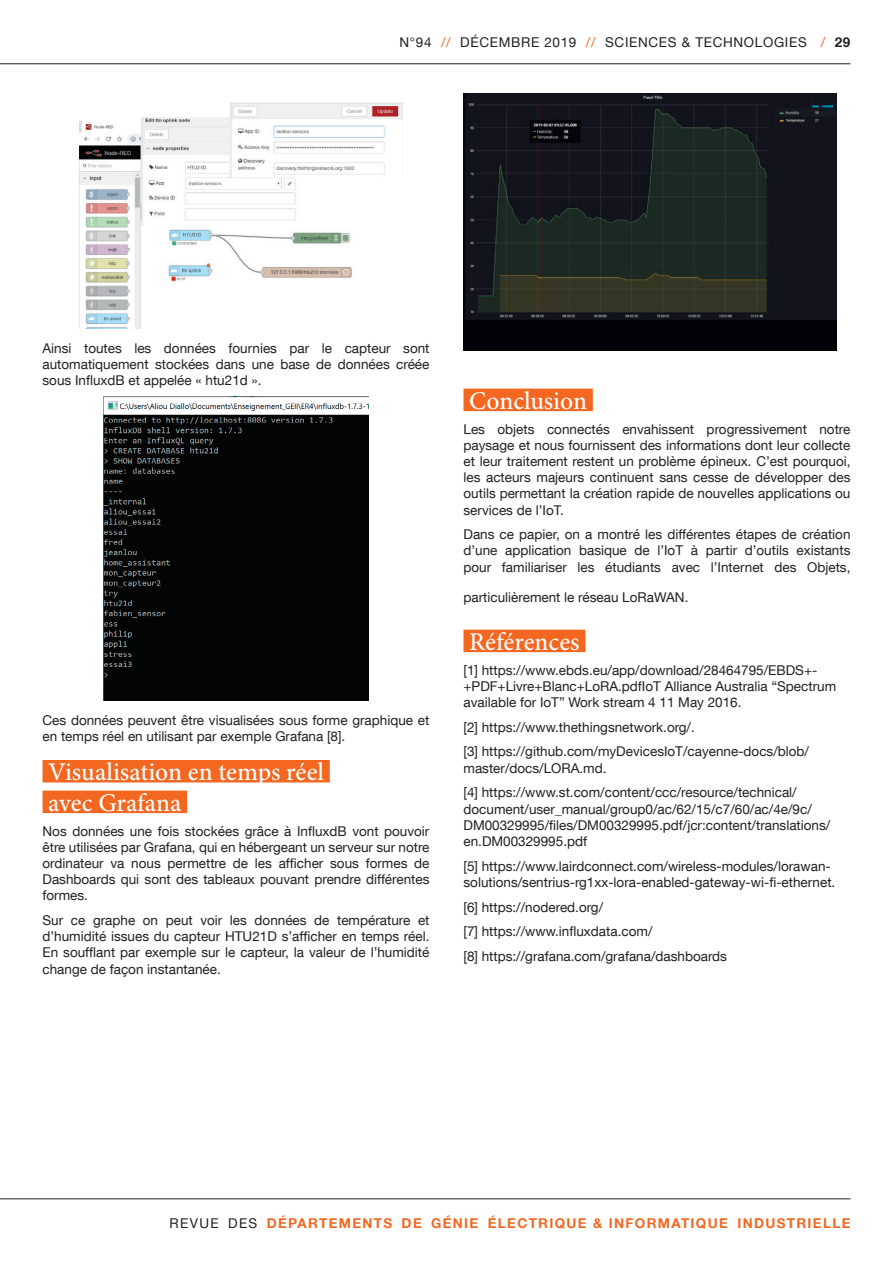
<style>
.page{position:relative;width:893px;height:1263px;background:#fff}
.page>*{position:absolute;margin:0;border:0;box-sizing:border-box;transform-origin:0 0}
.t1{font:500 25.5px/30.6px "Minion Pro";letter-spacing:-.005em;color:#fff}
.t2{font:13.5px/16.2px "Helvetica Neue LT Com";color:#231f20}
.t3{font:700 13.5px "Helvetica Neue LT Com";letter-spacing:.1em;color:#f36721}
.t4{font:13.5px "Helvetica Neue LT Com";letter-spacing:.05em;color:#231f20}
.s1{color:#f36721}
.s2{font-weight:700}
.s3{font-weight:400;color:#231f20}
</style>
<div class="page">
<hr style="left:0;top:63px;width:850px;height:1px;background:#231f20">
<hr style="left:0;top:1198px;width:850px;height:1px;background:#231f20">
<div style="left:43px;top:760px;width:287px;height:22px;background:#f36721"></div>
<div style="left:43px;top:791px;width:144px;height:22px;background:#f36721"></div>
<img style="left:79px;top:102px;width:324px;height:226px">
<img style="left:104px;top:396px;width:264px;height:304px">
<div style="left:463px;top:389px;width:130px;height:22px;background:#f36721"></div>
<div style="left:463px;top:630px;width:122px;height:22px;background:#f36721"></div>
<div style="left:463px;top:94px;width:374px;height:257px;background:#010107"></div>
<img style="left:465px;top:94px;width:371px;height:226px">
<p class="t4" style="left:399px;top:34px;width:453px">N°94 <span class="s1">//</span> DÉCEMBRE 2019 <span class="s1">//</span> SCIENCES &amp; TECHNOLOGIES <span class="s1">/</span> <span class="s2">29</span></p>
<p class="t2" style="left:43px;top:340px;width:388px;text-align:justify">Ainsi toutes les données fournies par le capteur sont automatiquement stockées dans une base de données créée sous InfluxdB et appelée « htu21d ».</p>
<p class="t2" style="left:43px;top:712px;width:388px">Ces données peuvent être visualisées sous forme graphique et en temps réel en utilisant par exemple Grafana [8].</p>
<h1 class="t1" style="left:48px;top:758px;width:277px">Visualisation en temps réel avec Grafana</h1>
<p class="t2" style="left:43px;top:822px;width:388px;text-align:justify">Nos données une fois stockées grâce à InfluxdB vont pouvoir être utilisées par Grafana, qui en hébergeant un serveur sur notre ordinateur va nous permettre de les afficher sous formes de Dashboards qui sont des tableaux pouvant prendre différentes formes.</p>
<p class="t2" style="left:43px;top:912px;width:388px;text-align:justify">Sur ce graphe on peut voir les données de température et d’humidité issues du capteur HTU21D s’afficher en temps réel.<br>En soufflant par exemple sur le capteur, la valeur de l’humidité change de façon instantanée.</p>
<h1 class="t1" style="left:469px;top:386px;width:119px">Conclusion</h1>
<p class="t2" style="left:463px;top:420px;width:388px;text-align:justify">Les objets connectés envahissent progressivement notre paysage et nous fournissent des informations dont leur collecte et leur traitement restent un problème épineux. C’est pourquoi, les acteurs majeurs continuent sans cesse de développer des outils permettant la création rapide de nouvelles applications ou services de l’IoT.</p>
<p class="t2" style="left:463px;top:526px;width:388px;text-align:justify">Dans ce papier, on a montré les différentes étapes de création d’une application basique de l’IoT à partir d’outils existants pour familiariser les étudiants avec l’Internet des Objets,</p>
<p class="t2" style="left:463px;top:589px;width:226px">particulièrement le réseau LoRaWAN.</p>
<h1 class="t1" style="left:469px;top:627px;width:112px">Références</h1>
<p class="t2" style="left:463px;top:661px;width:374px">[1] https://www.ebds.eu/app/download/28464795/EBDS+- +PDF+Livre+Blanc+LoRA.pdfIoT Alliance Australia “Spectrum available for IoT” Work stream 4 11 May 2016.</p>
<p class="t2" style="left:463px;top:714px;width:347px;line-height:24.8px">[2] https://www.thethingsnetwork.org/.<br>[3] https://github.com/myDevicesIoT/cayenne-docs/blob/</p>
<p class="t2" style="left:463px;top:755px;width:335px;line-height:24.8px">master/docs/LORA.md.<br>[4] https://www.st.com/content/ccc/resource/technical/</p>
<p class="t2" style="left:463px;top:800px;width:368px">document/user_manual/group0/ac/62/15/c7/60/ac/4e/9c/<br>DM00329995/files/DM00329995.pdf/jcr:content/translations/ en.DM00329995.pdf</p>
<p class="t2" style="left:463px;top:857px;width:373px">[5] https://www.lairdconnect.com/wireless-modules/lorawan&shy;solutions/sentrius-rg1xx-lora-enabled-gateway-wi-fi-ethernet.</p>
<p class="t2" style="left:463px;top:894px;width:265px;line-height:24.8px">[6] https://nodered.org/<br>[7] https://www.influxdata.com/<br>[8] https://grafana.com/grafana/dashboards</p>
<p class="t3" style="left:170px;top:1214px;width:682px"><span class="s3">REVUE DES</span> DÉPARTEMENTS DE GÉNIE ÉLECTRIQUE &amp; INFORMATIQUE INDUSTRIELLE</p>
</div>
